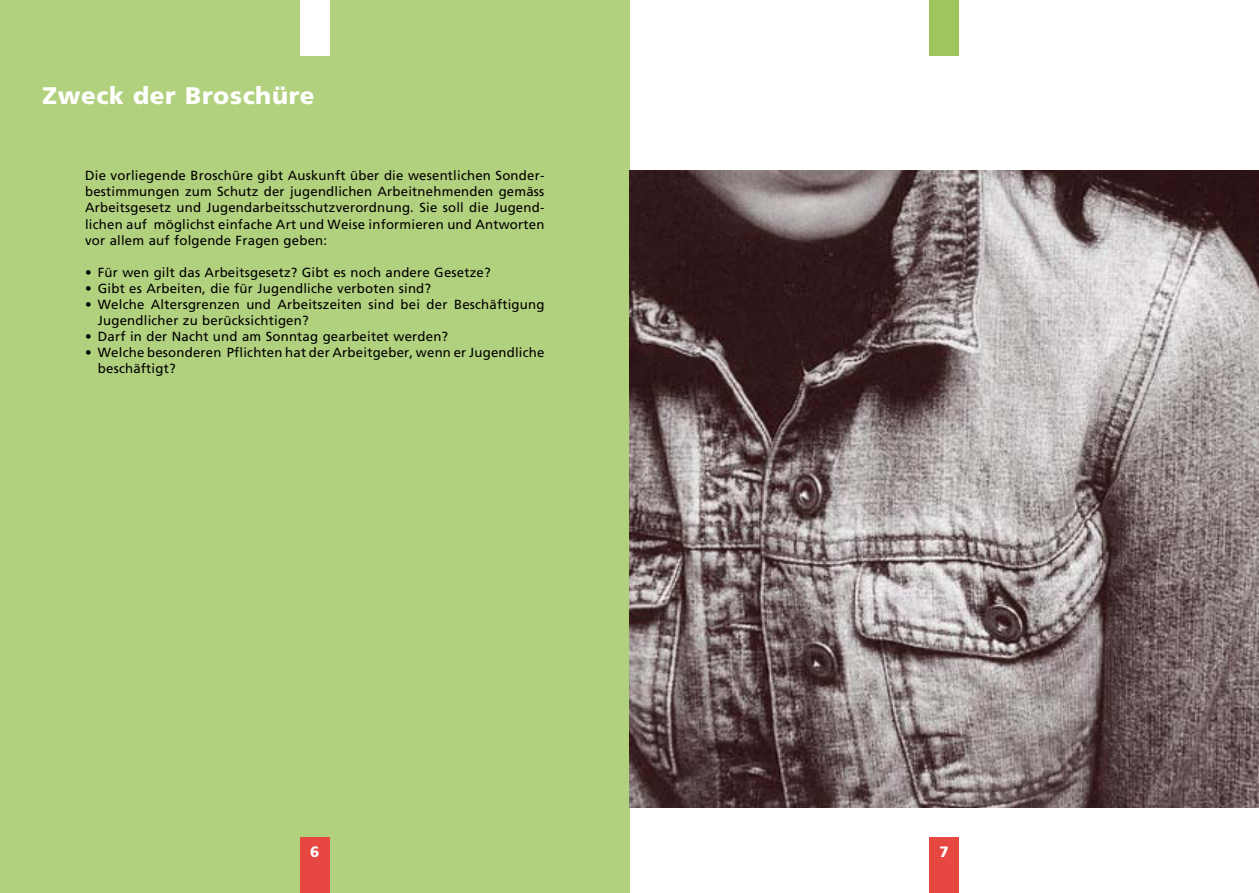
<style>
.page{position:relative;width:1259px;height:893px;background:#fff}
.page>*{position:absolute;margin:0;border:0;box-sizing:border-box;transform-origin:0 0}
.t1{font:900 24px "Frutiger";letter-spacing:.025em;color:#fff}
.t2{font:900 15px "Frutiger";color:#fff}
.t3{font:13.2px/16px "Frutiger";letter-spacing:.015em;color:#000}
</style>
<div class="page">
<div style="left:0;top:0;width:629px;height:893px;background:#b2d17e"></div>
<div style="left:929px;top:0;width:30px;height:55px;background:#9fc65e"></div>
<div style="left:929px;top:838px;width:30px;height:55px;background:#e64741"></div>
<div style="left:300px;top:838px;width:30px;height:55px;background:#e64741"></div>
<div style="left:300px;top:0;width:30px;height:55px;background:#fff"></div>
<img style="left:629px;top:170px;width:630px;height:638px">
<h1 class="t1" style="left:43px;top:81px;width:274px">Zweck der Broschüre</h1>
<p class="t3" style="left:85px;top:168px;width:461px;text-align:justify">Die vorliegende Broschüre gibt Auskunft über die wesentlichen Sonder&shy;bestimmungen zum Schutz der jugendlichen Arbeitnehmenden gemäss Arbeitsgesetz und Jugendarbeitsschutzverordnung. Sie soll die Jugend&shy;lichen auf möglichst einfache Art und Weise informieren und Antworten vor allem auf folgende Fragen geben:</p>
<p class="t3" style="left:85px;top:264px;width:407px">• Für wen gilt das Arbeitsgesetz? Gibt es noch andere Gesetze?</p>
<p class="t3" style="left:85px;top:280px;width:347px">• Gibt es Arbeiten, die für Jugendliche verboten sind?</p>
<p class="t3" style="left:98px;top:296px;width:448px;text-indent:-13px">• Welche Altersgrenzen und Arbeitszeiten sind bei der Beschäftigung<br>Jugendlicher zu berücksichtigen?</p>
<p class="t3" style="left:85px;top:328px;width:365px">• Darf in der Nacht und am Sonntag gearbeitet werden?</p>
<p class="t3" style="left:98px;top:344px;width:448px;text-indent:-13px">• Welche besonderen Pflichten hat der Arbeitgeber, wenn er Jugendliche beschäftigt?</p>
<p class="t2" style="left:310px;top:843px;width:11px">6</p>
<p class="t2" style="left:939px;top:843px;width:11px">7</p>
</div>
